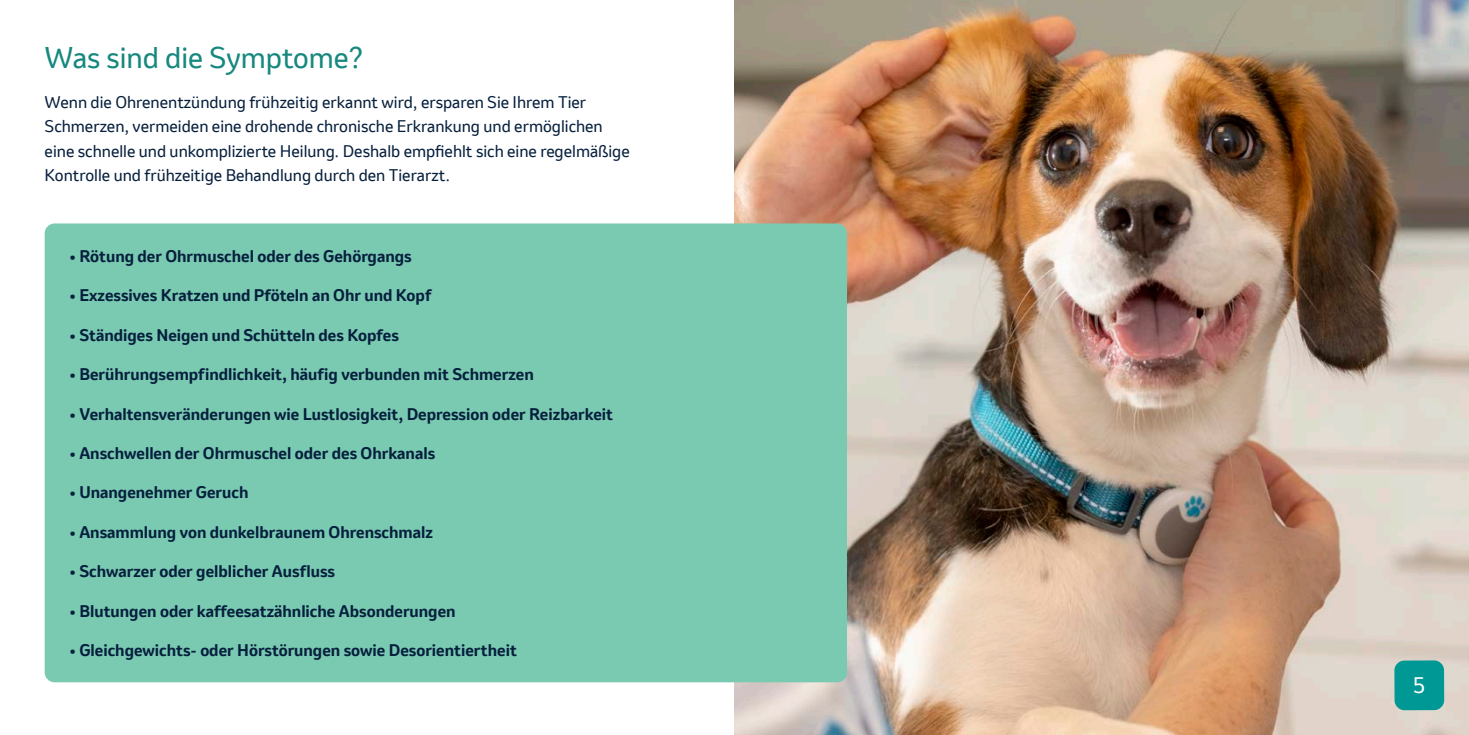
<style>
.page{position:relative;width:1469px;height:735px;background:#fff}
.page>*{position:absolute;margin:0;border:0;box-sizing:border-box;transform-origin:0 0}
.t1{font:28px "Invention";color:#16887e}
.t2{font:21px "Invention";color:#fff}
.t3{font:700 15.75px "Invention";color:#061f3d}
.t4{font:15.75px/24.5px "Invention";color:#061f3d}
</style>
<div class="page">
<img style="left:734px;top:0;width:734px;height:734px">
<div style="left:1394px;top:660px;width:50px;height:49px;background:#009894;border-radius:10px"></div>
<div style="left:45px;top:223px;width:802px;height:459px;background:#7acab2;border-radius:10px"></div>
<h1 class="t1" style="left:45px;top:38px;width:320px">Was sind die Symptome?</h1>
<p class="t4" style="left:45px;top:89px;width:586px">Wenn die Ohrenentzündung frühzeitig erkannt wird, ersparen Sie Ihrem Tier Schmerzen, vermeiden eine drohende chronische Erkrankung und ermöglichen eine schnelle und unkomplizierte Heilung. Deshalb empfiehlt sich eine regelmäßige Kontrolle und frühzeitige Behandlung durch den Tierarzt.</p>
<p class="t3" style="left:69px;top:244px;width:344px">• Rötung der Ohrmuschel oder des Gehörgangs</p>
<p class="t3" style="left:69px;top:284px;width:363px">• Exzessives Kratzen und Pföteln an Ohr und Kopf</p>
<p class="t3" style="left:69px;top:323px;width:331px">• Ständiges Neigen und Schütteln des Kopfes</p>
<p class="t3" style="left:69px;top:363px;width:466px">• Berührungsempfindlichkeit, häufig verbunden mit Schmerzen</p>
<p class="t3" style="left:69px;top:402px;width:545px">• Verhaltensveränderungen wie Lustlosigkeit, Depression oder Reizbarkeit</p>
<p class="t3" style="left:69px;top:441px;width:367px">• Anschwellen der Ohrmuschel oder des Ohrkanals</p>
<p class="t3" style="left:69px;top:481px;width:180px">• Unangenehmer Geruch</p>
<p class="t3" style="left:69px;top:520px;width:365px">• Ansammlung von dunkelbraunem Ohrenschmalz</p>
<p class="t3" style="left:69px;top:559px;width:267px">• Schwarzer oder gelblicher Ausfluss</p>
<p class="t3" style="left:69px;top:599px;width:388px">• Blutungen oder kaffeesatzähnliche Absonderungen</p>
<p class="t3" style="left:69px;top:638px;width:449px">• Gleichgewichts- oder Hörstörungen sowie Desorientiertheit</p>
<h2 class="t2" style="left:1412px;top:670px;width:14px">5</h2>
</div>
